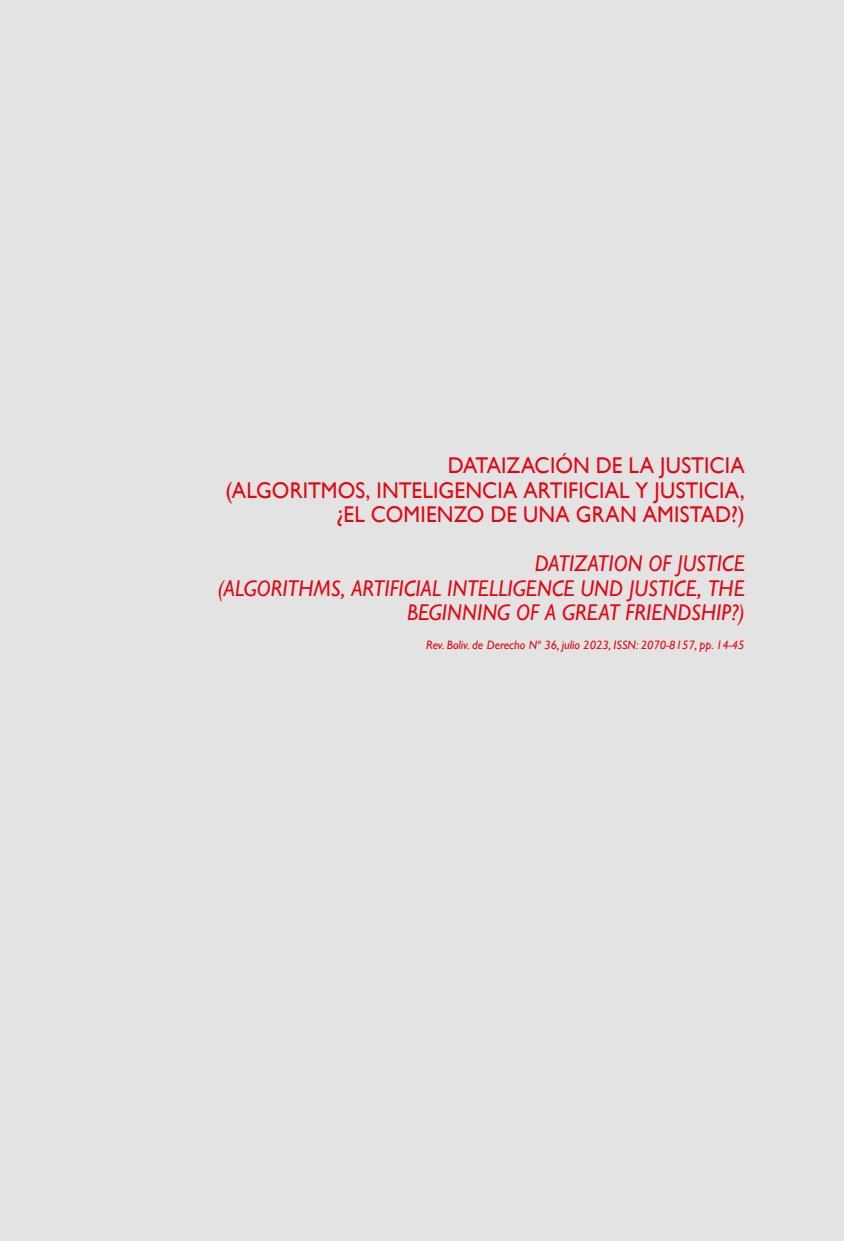
<style>
.page{position:relative;width:844px;height:1241px;background:#fff}
.page>*{position:absolute;margin:0;border:0;box-sizing:border-box;transform-origin:0 0}
.t1{font:22.75px/24.5px "Gill Sans";letter-spacing:.005em;color:#e30613;text-align:right;scale:.94 1}
.t2{font:italic 22.75px/24.5px "Gill Sans";color:#e30613;text-align:right;scale:.94 1}
.t3{font:italic 12.25px "Gill Sans";color:#e30613}
</style>
<div class="page">
<div style="left:0;top:0;width:843px;height:1240px;background:#e3e3e3"></div>
<p class="t1" style="left:225px;top:453px;width:554px">DATAIZACIÓN DE LA JUSTICIA<br>(ALGORITMOS, INTELIGENCIA ARTIFICIAL Y JUSTICIA, ¿EL COMIENZO DE UNA GRAN AMISTAD?)</p>
<p class="t2" style="left:218px;top:551px;width:561px">DATIZATION OF JUSTICE<br>(ALGORITHMS, ARTIFICIAL INTELLIGENCE UND JUSTICE, THE<br>BEGINNING OF A GREAT FRIENDSHIP?)</p>
<p class="t3" style="left:426px;top:638px;width:320px">Rev. Boliv. de Derecho Nº 36, julio 2023, ISSN: 2070-8157, pp. 14-45</p>
</div>
